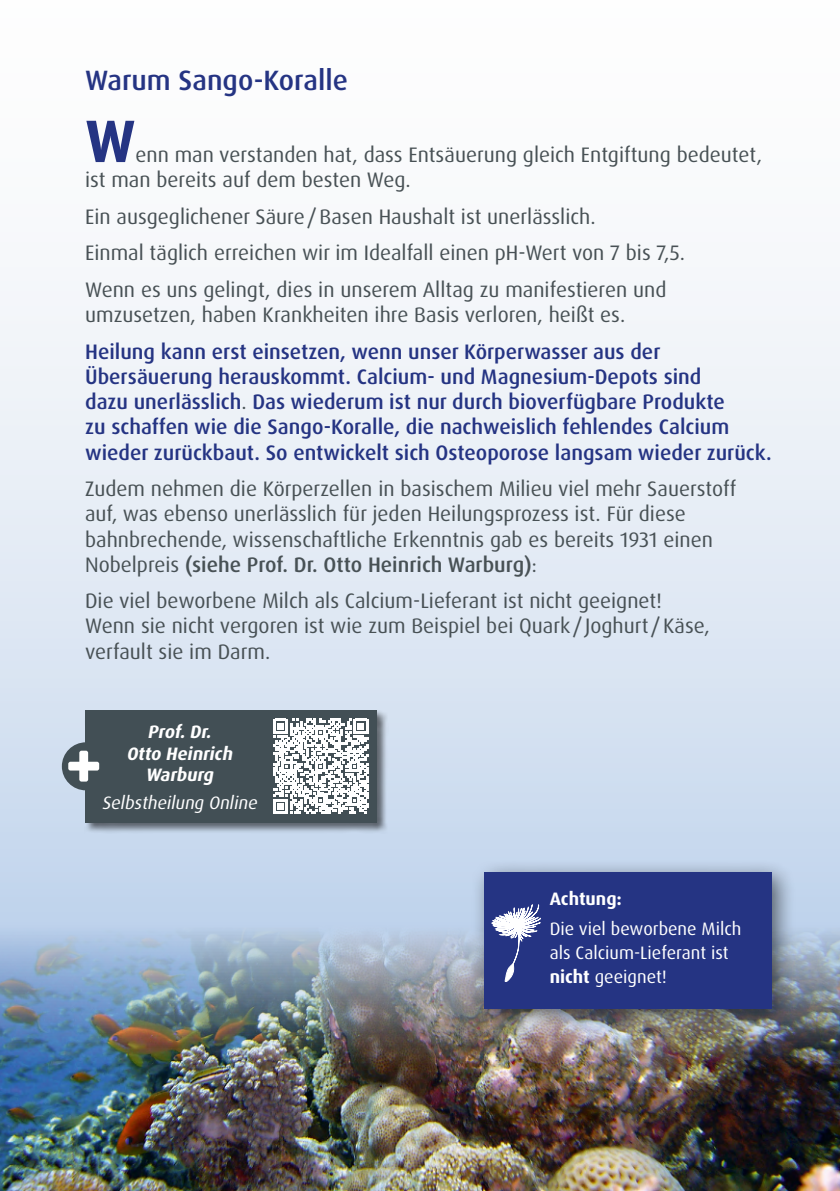
<style>
.page{position:relative;width:840px;height:1191px;background:#fff}
.page>*{position:absolute;margin:0;border:0;box-sizing:border-box;transform-origin:0 0}
.Fließtext_links{font:700 60px "Dax Pro";color:#253483}
.Fließtext_links-2{font:500 28px "Dax Pro";color:#253483}
.Fließtext_links-3{font:21px/25.2px "Dax Pro";color:#485155}
.Fließtext_links-4{font:500 21px/25.2px "Dax Pro";color:#253483}
.t1{font:18px/24px "Dax Pro";color:#fff}
.Infobox_Fließtext{font:italic 700 18px/21.6px "Dax Pro";color:#fff;text-align:center}
.Infobox_Fließtext-2{font:italic 18px "Dax Pro";color:#fff}
.t2{font:700 18px "Dax Pro";color:#fff}
.s1{font-weight:400;color:#485155}
.s2{font-weight:500}
.s3{font-weight:700}
</style>
<div class="page">
<svg style="left:0;top:281px;width:839px;height:569px"></svg>
<img style="left:0;top:850px;width:839px;height:341px">
<div style="left:470px;top:859px;width:325px;height:173px;background:#000;opacity:.55"></div>
<div style="left:483px;top:872px;width:288px;height:136px;background:#253483"></div>
<svg style="left:491px;top:905px;width:49px;height:77px"></svg>
<div style="left:84px;top:710px;width:304px;height:124px;background:#000;opacity:.55"></div>
<div style="left:85px;top:710px;width:291px;height:112px;background:#424f55"></div>
<div style="left:62px;top:742px;width:48px;height:48px;background:#424f55;border-radius:50%"></div>
<svg style="left:68px;top:750px;width:31px;height:31px"></svg>
<svg style="left:273px;top:718px;width:95px;height:96px"></svg>
<p class="Fließtext_links-2" style="left:85px;top:62px;width:264px">Warum Sango-Koralle</p>
<p class="Fließtext_links" style="left:85px;top:102px;width:52px">W</p>
<p class="Fließtext_links-3" style="left:85px;top:142px;width:678px;text-indent:50px">enn man verstanden hat, dass Entsäuerung gleich Entgiftung bedeutet, ist man bereits auf dem besten Weg.</p>
<p class="Fließtext_links-3" style="left:85px;top:204px;width:511px">Ein ausgeglichener Säure/Basen Haushalt ist unerlässlich.</p>
<p class="Fließtext_links-3" style="left:85px;top:240px;width:601px">Einmal täglich erreichen wir im Idealfall einen pH-Wert von 7 bis 7,5.</p>
<p class="Fließtext_links-3" style="left:85px;top:277px;width:582px">Wenn es uns gelingt, dies in unserem Alltag zu manifestieren und umzusetzen, haben Krankheiten ihre Basis verloren, heißt es.</p>
<p class="Fließtext_links-4" style="left:85px;top:339px;width:687px">Heilung kann erst einsetzen, wenn unser Körperwasser aus der Übersäuerung herauskommt. Calcium- und Magnesium-Depots sind<br>dazu unerlässlich<span class="s1">.</span> Das wiederum ist nur durch bioverfügbare Produkte<br>zu schaffen wie die Sango-Koralle, die nachweislich fehlendes Calcium wieder zurückbaut. So entwickelt sich Osteoporose langsam wieder zurück.</p>
<p class="Fließtext_links-3" style="left:85px;top:476px;width:652px">Zudem nehmen die Körperzellen in basischem Milieu viel mehr Sauerstoff auf, was ebenso unerlässlich für jeden Heilungsprozess ist. Für diese bahnbrechende, wissenschaftliche Erkenntnis gab es bereits 1931 einen Nobelpreis <span class="s2">(siehe Prof. Dr. Otto Heinrich Warburg)</span>:</p>
<p class="Fließtext_links-3" style="left:85px;top:588px;width:626px">Die viel beworbene Milch als Calcium-Lieferant ist nicht geeignet!<br>Wenn sie nicht vergoren ist wie zum Beispiel bei Quark / Joghurt /Käse, verfault sie im Darm.</p>
<p class="Infobox_Fließtext" style="left:126px;top:721px;width:111px">Prof.Dr.<br>Otto Heinrich<br>Warburg</p>
<p class="Infobox_Fließtext-2" style="left:102px;top:791px;width:160px">Selbstheilung Online</p>
<p class="t2" style="left:549px;top:887px;width:74px">Achtung:</p>
<p class="t1" style="left:549px;top:917px;width:193px">Die viel beworbene Milch als Calcium-Lieferant ist <span class="s3">nicht</span> geeignet!</p>
</div>
